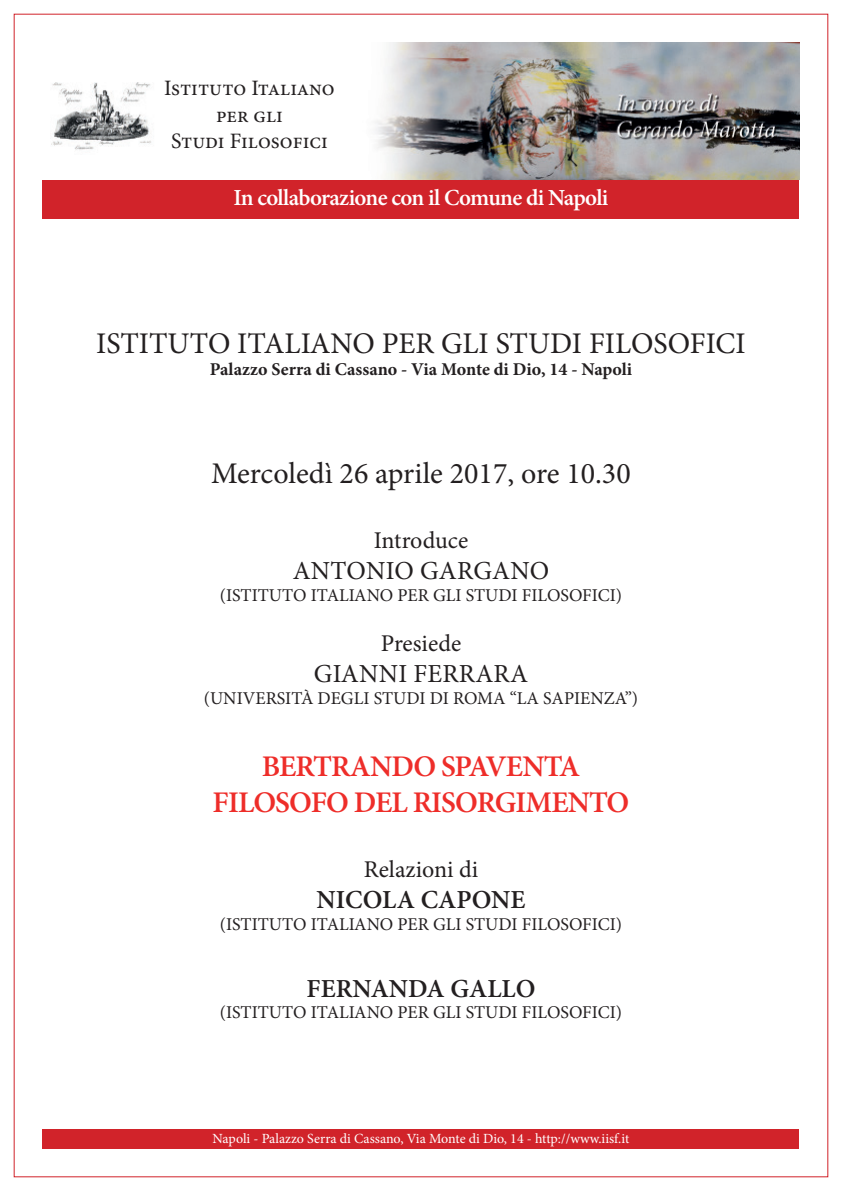
<style>
.page{position:relative;width:842px;height:1191px;background:#fff}
.page>*{position:absolute;margin:0;border:0;box-sizing:border-box;transform-origin:0 0}
.t1{font:30px "Minion Pro";color:#231f20}
.t2{font:600 30px "Minion Pro";letter-spacing:-.03em;color:#ee2d29}
.t3{font:26px "Minion Pro";letter-spacing:.01em;color:#231f20}
.t4{font:600 26px "Minion Pro";color:#231f20}
.t5{font:24px "Minion Pro";letter-spacing:-.005em;color:#231f20}
.t6{font:600 23px "Minion Pro";letter-spacing:-.03em;color:#fff}
.t7{font:22px "Minion Pro";color:#231f20}
.t8{font:18px "Minion Pro";color:#231f20}
.t9{font:700 18px "Minion Pro";color:#231f20}
.t10{font:14px "Minion Pro";color:#fff}
</style>
<div class="page">
<div style="left:43px;top:179px;width:756px;height:40px;background:#d1232a"></div>
<img style="left:51px;top:43px;width:748px;height:136px">
<div style="left:43px;top:1128px;width:756px;height:20px;background:#d1232a"></div>
<p class="t7" style="left:164px;top:74px;width:172px">Istituto Italiano</p>
<p class="t7" style="left:216px;top:100px;width:68px">per gli</p>
<p class="t7" style="left:171px;top:126px;width:158px">Studi Filosofici</p>
<p class="t6" style="left:233px;top:181px;width:377px">In collaborazione con il Comune di Napoli</p>
<p class="t1" style="left:96px;top:324px;width:651px">ISTITUTO ITALIANO PER GLI STUDI FILOSOFICI</p>
<p class="t9" style="left:210px;top:356px;width:424px">Palazzo Serra di Cassano - Via Monte di Dio, 14 - Napoli</p>
<p class="t1" style="left:211px;top:453px;width:421px">Mercoledì 26 aprile 2017, ore 10.30</p>
<p class="t5" style="left:374px;top:524px;width:96px">Introduce</p>
<p class="t3" style="left:293px;top:553px;width:258px">ANTONIO GARGANO</p>
<p class="t8" style="left:220px;top:583px;width:404px">(ISTITUTO ITALIANO PER GLI STUDI FILOSOFICI)</p>
<p class="t5" style="left:381px;top:627px;width:82px">Presiede</p>
<p class="t3" style="left:314px;top:656px;width:216px">GIANNI FERRARA</p>
<p class="t8" style="left:204px;top:686px;width:436px">(UNIVERSITÀ DEGLI STUDI DI ROMA “LA SAPIENZA”)</p>
<p class="t2" style="left:262px;top:745px;width:320px">BERTRANDO SPAVENTA</p>
<p class="t2" style="left:213px;top:781px;width:418px">FILOSOFO DEL RISORGIMENTO</p>
<p class="t5" style="left:364px;top:853px;width:116px">Relazioni di</p>
<p class="t4" style="left:317px;top:881px;width:210px">NICOLA CAPONE</p>
<p class="t8" style="left:220px;top:911px;width:404px">(ISTITUTO ITALIANO PER GLI STUDI FILOSOFICI)</p>
<p class="t4" style="left:307px;top:970px;width:230px">FERNANDA GALLO</p>
<p class="t8" style="left:220px;top:1000px;width:404px">(ISTITUTO ITALIANO PER GLI STUDI FILOSOFICI)</p>
<p class="t10" style="left:213px;top:1129px;width:418px">Napoli - Palazzo Serra di Cassano, Via Monte di Dio, 14 - http://www.iisf.it</p>
</div>
